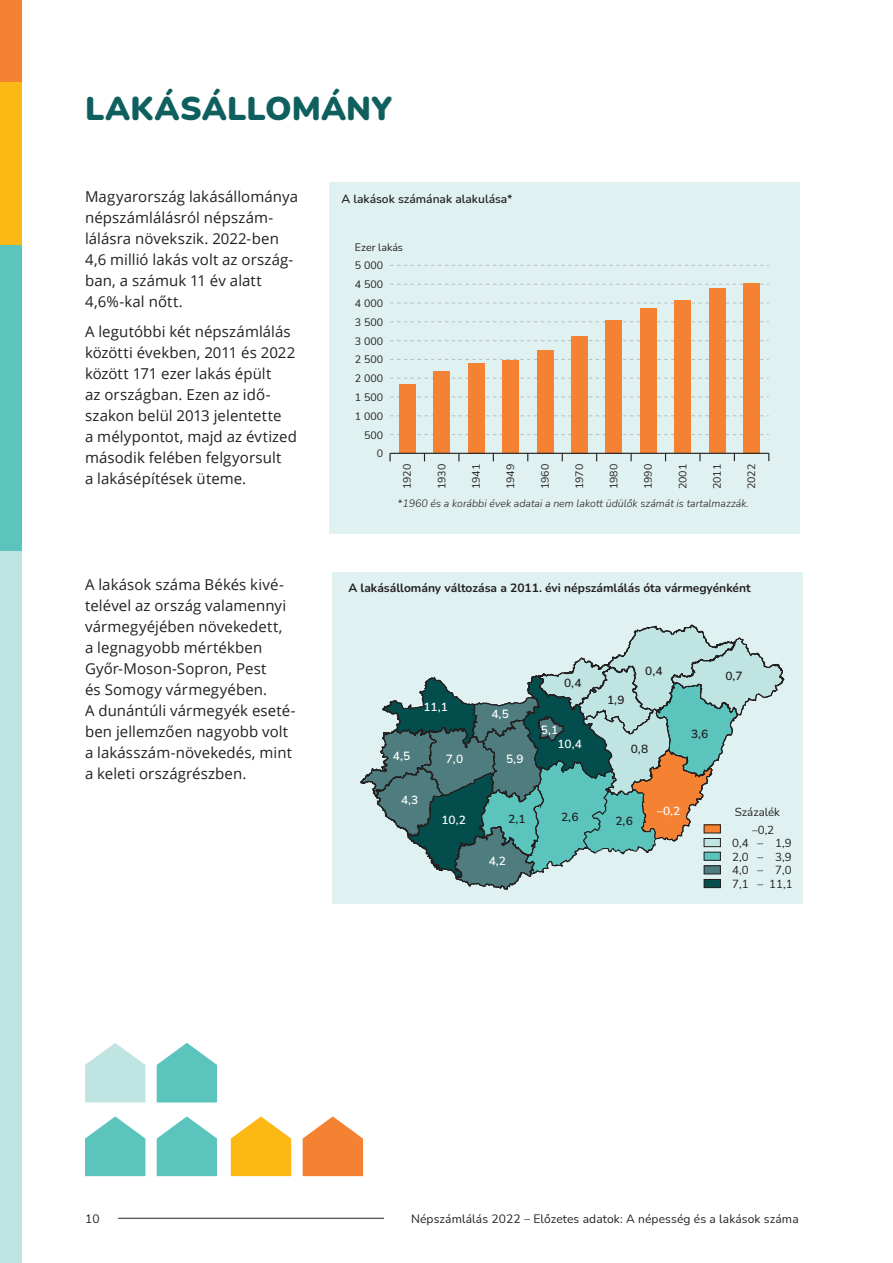
<style>
.page{position:relative;width:893px;height:1263px;background:#fff}
.page>*{position:absolute;margin:0;border:0;box-sizing:border-box;transform-origin:0 0}
.alcím_fekete{font:900 33px "Nunito";letter-spacing:.005em;color:#0f5f5f}
.előszó{font:15px/21px "Open Sans";letter-spacing:.005em;color:#231f20}
.t1{font:700 12px "Nunito";color:#231f20}
.t2{font:12px "Nunito";letter-spacing:.01em;color:#231f20}
.t3{font:600 12px "Nunito";color:#231f20}
.t4{font:600 11.85px "Nunito";color:#fff}
.t5{font:600 11.85px "Nunito";color:#231f20}
.t6{font:11.55px/13.5px "Nunito";color:#231f20;text-align:justify}
.t7{font:10.65px "Nunito";color:#231f20}
.t8{font:italic 300 10.65px "Nunito";color:#231f20}
</style>
<div class="page">
<hr style="left:118px;top:1218px;width:554px;height:1px;background:#231f20">
<div style="left:0;top:551px;width:21px;height:712px;background:#bfe4e1"></div>
<div style="left:0;top:0;width:21px;height:82px;background:#f48232"></div>
<div style="left:0;top:82px;width:21px;height:163px;background:#fcb814"></div>
<div style="left:0;top:245px;width:21px;height:306px;background:#5ac4bd"></div>
<div style="left:384px;top:1210px;width:415px;height:12px;background:#fff"></div>
<div style="left:333px;top:573px;width:470px;height:331px;background:#dff1f0"></div>
<div style="left:329px;top:183px;width:470px;height:351px;background:#dff1f0"></div>
<svg style="left:361px;top:625px;width:423px;height:264px"></svg>
<svg style="left:390px;top:265px;width:379px;height:1px"></svg>
<svg style="left:390px;top:284px;width:379px;height:1px"></svg>
<svg style="left:390px;top:303px;width:379px;height:1px"></svg>
<svg style="left:390px;top:321px;width:379px;height:1px"></svg>
<svg style="left:390px;top:340px;width:379px;height:1px"></svg>
<svg style="left:390px;top:359px;width:379px;height:1px"></svg>
<svg style="left:390px;top:378px;width:379px;height:1px"></svg>
<svg style="left:390px;top:397px;width:379px;height:1px"></svg>
<svg style="left:390px;top:416px;width:379px;height:1px"></svg>
<svg style="left:390px;top:434px;width:379px;height:1px"></svg>
<div style="left:399px;top:385px;width:17px;height:68px;background:#f48232"></div>
<div style="left:434px;top:371px;width:16px;height:82px;background:#f48232"></div>
<div style="left:468px;top:363px;width:16px;height:90px;background:#f48232"></div>
<div style="left:502px;top:361px;width:17px;height:92px;background:#f48232"></div>
<div style="left:537px;top:350px;width:16px;height:103px;background:#f48232"></div>
<div style="left:571px;top:336px;width:16px;height:117px;background:#f48232"></div>
<div style="left:606px;top:320px;width:16px;height:133px;background:#f48232"></div>
<div style="left:640px;top:308px;width:16px;height:145px;background:#f48232"></div>
<div style="left:675px;top:301px;width:16px;height:152px;background:#f48232"></div>
<div style="left:709px;top:288px;width:16px;height:165px;background:#f48232"></div>
<div style="left:743px;top:283px;width:17px;height:170px;background:#f48232"></div>
<hr style="left:390px;top:453px;width:379px;height:1px;background:#231f20">
<svg style="left:389px;top:453px;width:2px;height:8px"></svg>
<svg style="left:630px;top:453px;width:2px;height:8px"></svg>
<div style="left:704px;top:825px;width:16px;height:8px;background:#f48232"></div>
<div style="left:704px;top:838px;width:16px;height:9px;background:#bfe4e1"></div>
<div style="left:704px;top:838px;width:17px;height:9px;border:1px solid #231f20"></div>
<div style="left:704px;top:852px;width:16px;height:8px;background:#5ac4bd"></div>
<div style="left:704px;top:852px;width:17px;height:8px;border:1px solid #231f20"></div>
<div style="left:704px;top:866px;width:16px;height:8px;background:#4f7c7e"></div>
<div style="left:704px;top:866px;width:17px;height:8px;border:1px solid #231f20"></div>
<div style="left:704px;top:879px;width:16px;height:9px;background:#034d4d"></div>
<div style="left:704px;top:879px;width:17px;height:9px;border:1px solid #231f20"></div>
<svg style="left:231px;top:1116px;width:60px;height:60px"></svg>
<svg style="left:85px;top:1116px;width:60px;height:60px"></svg>
<svg style="left:85px;top:1043px;width:60px;height:59px"></svg>
<svg style="left:303px;top:1116px;width:60px;height:60px"></svg>
<svg style="left:157px;top:1116px;width:60px;height:60px"></svg>
<svg style="left:157px;top:1043px;width:60px;height:59px"></svg>
<p class="alcím_fekete" style="left:85px;top:85px;width:309px">LAKÁSÁLLOMÁNY</p>
<p class="előszó" style="left:85px;top:186px;width:215px">Magyarország lakásállománya népszámlálásról népszám&shy;lálásra növekszik. 2022-ben<br>4,6 millió lakás volt az ország&shy;ban, a számuk 11 év alatt<br>4,6%-kal nőtt.</p>
<p class="előszó" style="left:85px;top:320px;width:213px">A legutóbbi két népszámlálás közötti években, 2011 és 2022 között 171 ezer lakás épült<br>az országban. Ezen az idő&shy;szakon belül 2013 jelentette<br>a mélypontot, majd az évtized második felében felgyorsult<br>a lakásépítések üteme.</p>
<p class="előszó" style="left:85px;top:574px;width:212px">A lakások száma Békés kivé&shy;telével az ország valamennyi vármegyéjében növekedett,<br>a legnagyobb mértékben<br>Győr-Moson-Sopron, Pest<br>és Somogy vármegyében.<br>A dunántúli vármegyék eseté&shy;ben jellemzően nagyobb volt a lakásszám-növekedés, mint a keleti országrészben.</p>
<p class="t3" style="left:341px;top:190px;width:173px">A lakások számának alakulása*</p>
<p class="t7" style="left:355px;top:240px;width:50px">Ezer lakás</p>
<p class="t7" style="left:355px;top:258px;width:30px">5 000</p>
<p class="t7" style="left:355px;top:277px;width:30px">4 500</p>
<p class="t7" style="left:355px;top:296px;width:30px">4 000</p>
<p class="t7" style="left:355px;top:315px;width:30px">3 500</p>
<p class="t7" style="left:355px;top:333px;width:30px">3 000</p>
<p class="t7" style="left:355px;top:352px;width:30px">2 500</p>
<p class="t7" style="left:355px;top:371px;width:30px">2 000</p>
<p class="t7" style="left:355px;top:390px;width:30px">1 500</p>
<p class="t7" style="left:355px;top:409px;width:30px">1 000</p>
<p class="t7" style="left:364px;top:427px;width:21px">500</p>
<p class="t7" style="left:377px;top:446px;width:8px">0</p>
<p class="t7" style="left:400px;top:489px;width:27px;rotate:-90deg">1920</p>
<p class="t7" style="left:434px;top:489px;width:27px;rotate:-90deg">1930</p>
<p class="t7" style="left:469px;top:489px;width:27px;rotate:-90deg">1941</p>
<p class="t7" style="left:503px;top:489px;width:27px;rotate:-90deg">1949</p>
<p class="t7" style="left:537px;top:489px;width:27px;rotate:-90deg">1960</p>
<p class="t7" style="left:572px;top:489px;width:27px;rotate:-90deg">1970</p>
<p class="t7" style="left:606px;top:489px;width:27px;rotate:-90deg">1980</p>
<p class="t7" style="left:641px;top:489px;width:27px;rotate:-90deg">1990</p>
<p class="t7" style="left:675px;top:489px;width:27px;rotate:-90deg">2001</p>
<p class="t7" style="left:710px;top:489px;width:27px;rotate:-90deg">2011</p>
<p class="t7" style="left:744px;top:489px;width:27px;rotate:-90deg">2022</p>
<p class="t8" style="left:398px;top:496px;width:353px">*1960 és a korábbi évek adatai a nem lakott üdülők számát is tartalmazzák.</p>
<p class="t1" style="left:348px;top:579px;width:404px">A lakásállomány változása a 2011. évi népszámlálás óta vármegyénként</p>
<p class="t4" style="left:393px;top:748px;width:19px">4,5</p>
<p class="t4" style="left:423px;top:698px;width:26px">11,1</p>
<p class="t4" style="left:492px;top:706px;width:19px">4,5</p>
<p class="t4" style="left:446px;top:750px;width:19px">7,0</p>
<p class="t4" style="left:506px;top:750px;width:19px">5,9</p>
<p class="t5" style="left:564px;top:674px;width:19px">0,4</p>
<p class="t4" style="left:541px;top:721px;width:19px">5,1</p>
<p class="t4" style="left:558px;top:735px;width:26px">10,4</p>
<p class="t5" style="left:607px;top:692px;width:19px">1,9</p>
<p class="t5" style="left:645px;top:662px;width:19px">0,4</p>
<p class="t5" style="left:631px;top:740px;width:19px">0,8</p>
<p class="t5" style="left:691px;top:726px;width:19px">3,6</p>
<p class="t4" style="left:401px;top:792px;width:19px">4,3</p>
<p class="t4" style="left:441px;top:811px;width:26px">10,2</p>
<p class="t5" style="left:508px;top:811px;width:19px">2,1</p>
<p class="t5" style="left:561px;top:809px;width:19px">2,6</p>
<p class="t5" style="left:616px;top:813px;width:19px">2,6</p>
<p class="t4" style="left:489px;top:852px;width:19px">4,2</p>
<p class="t4" style="left:657px;top:802px;width:25px">–0,2</p>
<p class="t5" style="left:725px;top:667px;width:19px">0,7</p>
<p class="t6" style="left:735px;top:805px;width:47px">Százalék</p>
<p class="t6" style="left:732px;top:836px;width:62px">0,4 – 1,9<br>2,0 – 3,9<br>4,0 – 7,0<br>7,1 – 11,1</p>
<p class="t6" style="left:752px;top:822px;width:24px">–0,2</p>
<p class="t2" style="left:85px;top:1210px;width:16px">10</p>
<p class="t2" style="left:411px;top:1210px;width:389px">Népszámlálás 2022 – Előzetes adatok: A népesség és a lakások száma</p>
</div>
